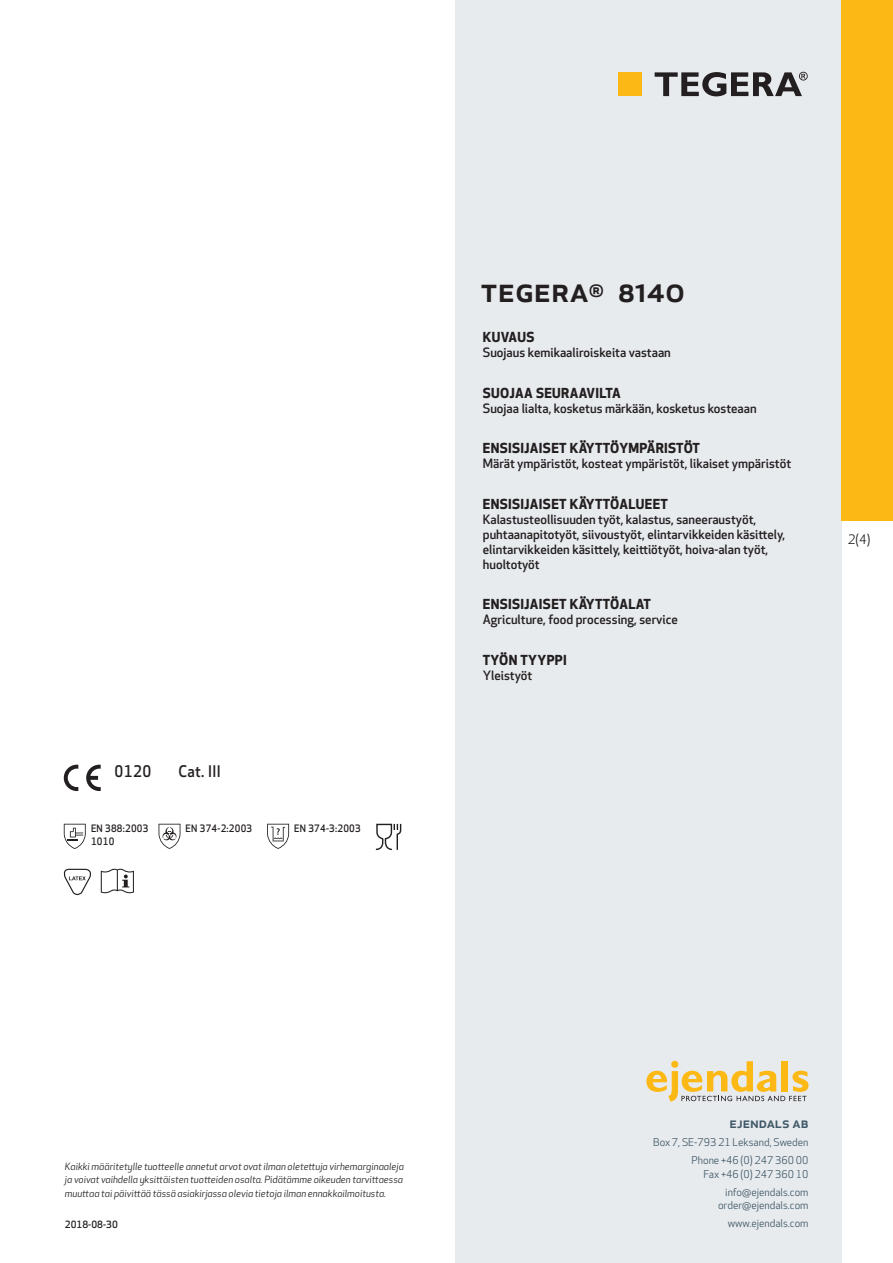
<style>
.page{position:relative;width:893px;height:1263px;background:#fff}
.page>*{position:absolute;margin:0;border:0;box-sizing:border-box;transform-origin:0 0}
.prodname{font:500 34.5px "Apex New";color:#231f20}
.Artikel{font:500 15.6px "Apex New";letter-spacing:.025em;color:#231f20;scale:.95 1}
.t1{font:500 15px "Apex New";color:#405968}
.Funktion_body{font:700 13.5px "Apex New";letter-spacing:.025em;color:#231f20}
.t2{font:12.75px "Apex New";color:#231f20}
.Funktion_body-2{font:500 12.6px/15px "Apex New";color:#231f20}
.t3{font:10.5px/18px "Apex New";color:#405968;text-align:right}
.Artikel-2{font:500 10.05px/13.2px "Apex New";color:#231f20;scale:.95 1}
.t4{font:italic 9.75px/13.5px "Apex New";color:#231f20;text-align:justify}
.Sidfot_datum{font:500 9.75px "Apex New";color:#231f20}
</style>
<div class="page">
<div style="left:455px;top:0;width:387px;height:1263px;background:#e8ebee"></div>
<svg style="left:646px;top:1061px;width:162px;height:40px"></svg>
<div style="left:842px;top:0;width:51px;height:520px;background:#fcb814"></div>
<div style="left:618px;top:72px;width:24px;height:24px;background:#fcb814"></div>
<svg style="left:655px;top:72px;width:153px;height:24px"></svg>
<svg style="left:86px;top:765px;width:15px;height:26px"></svg>
<svg style="left:64px;top:765px;width:14px;height:26px"></svg>
<svg style="left:64px;top:824px;width:22px;height:25px"></svg>
<svg style="left:159px;top:824px;width:21px;height:25px"></svg>
<svg style="left:267px;top:824px;width:22px;height:25px"></svg>
<svg style="left:376px;top:824px;width:25px;height:26px"></svg>
<svg style="left:64px;top:869px;width:27px;height:26px"></svg>
<svg style="left:101px;top:869px;width:33px;height:24px"></svg>
<p class="Artikel" style="left:115px;top:761px;width:40px">0120</p>
<p class="Artikel" style="left:178px;top:761px;width:46px">Cat. III</p>
<p class="Artikel-2" style="left:91px;top:821px;width:62px">EN 388:2003<br>1010</p>
<p class="Artikel-2" style="left:186px;top:821px;width:72px">EN 374-2:2003</p>
<p class="Artikel-2" style="left:294px;top:821px;width:72px">EN 374-3:2003</p>
<p class="prodname" style="left:480px;top:266px;width:206px">TEGERA<sup>®</sup> 8140</p>
<p class="Funktion_body" style="left:483px;top:327px;width:53px">KUVAUS</p>
<p class="Funktion_body-2" style="left:483px;top:345px;width:189px">Suojaus kemikaaliroiskeita vastaan</p>
<p class="Funktion_body" style="left:483px;top:383px;width:140px">SUOJAA SEURAAVILTA</p>
<p class="Funktion_body-2" style="left:483px;top:400px;width:275px">Suojaa lialta, kosketus märkään, kosketus kosteaan</p>
<p class="Funktion_body" style="left:483px;top:438px;width:219px">ENSISIJAISET KÄYTTÖYMPÄRISTÖT</p>
<p class="Funktion_body-2" style="left:483px;top:456px;width:310px">Märät ympäristöt, kosteat ympäristöt, likaiset ympäristöt</p>
<p class="Funktion_body" style="left:483px;top:494px;width:187px">ENSISIJAISET KÄYTTÖALUEET</p>
<p class="Funktion_body-2" style="left:483px;top:511px;width:304px">Kalastusteollisuuden työt, kalastus, saneeraustyöt, puhtaanapitotyöt, siivoustyöt, elintarvikkeiden käsittely, elintarvikkeiden käsittely, keittiötyöt, hoiva-alan työt, huoltotyöt</p>
<p class="Funktion_body" style="left:483px;top:595px;width:170px">ENSISIJAISET KÄYTTÖALAT</p>
<p class="Funktion_body-2" style="left:483px;top:612px;width:197px">Agriculture, food processing, service</p>
<p class="Funktion_body" style="left:483px;top:650px;width:85px">TYÖN TYYPPI</p>
<p class="Funktion_body-2" style="left:483px;top:668px;width:51px">Yleistyöt</p>
<p class="t2" style="left:848px;top:531px;width:24px">2(4)</p>
<p class="t4" style="left:65px;top:1159px;width:340px">Kaikki määritetylle tuotteelle annetut arvot ovat ilman oletettuja virhemarginaaleja ja voivat vaihdella yksittäisten tuotteiden osalta. Pidätämme oikeuden tarvittaessa muuttaa tai päivittää tässä asiakirjassa olevia tietoja ilman ennakkoilmoitusta.</p>
<p class="Sidfot_datum" style="left:65px;top:1218px;width:54px">2018-08-30</p>
<p class="t1" style="left:729px;top:1113px;width:80px">ejendals ab</p>
<p class="t3" style="left:653px;top:1133px;width:157px">Box 7, SE-793 21 Leksand, Sweden<br>Phone +46 (0) 247 360 00</p>
<p class="t3" style="left:703px;top:1165px;width:107px">Fax +46 (0) 247 360 10 info@ejendals.com</p>
<p class="t3" style="left:718px;top:1196px;width:92px">order@ejendals.com</p>
<p class="t3" style="left:728px;top:1215px;width:82px">www.ejendals.com</p>
</div>
